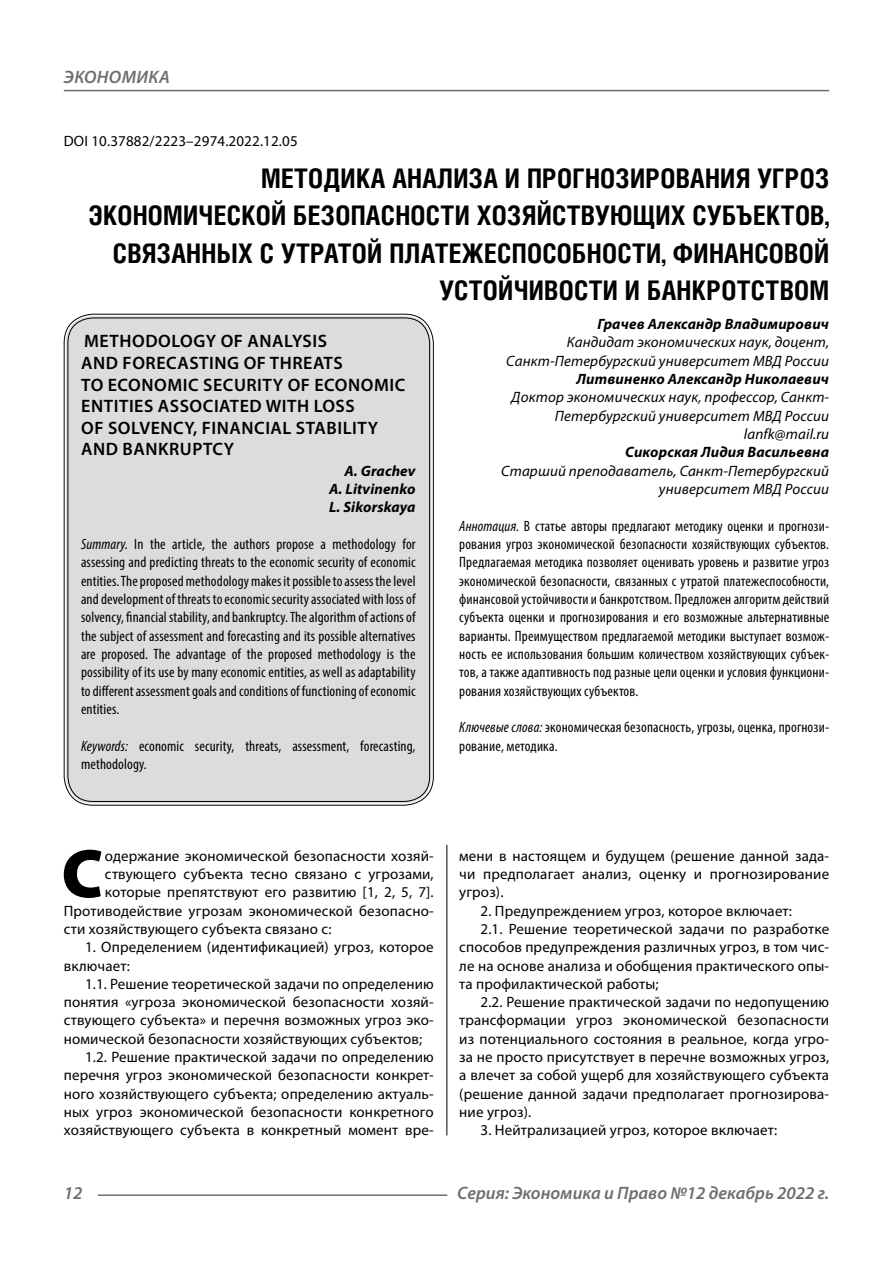
<style>
.page{position:relative;width:893px;height:1263px;background:#fff}
.page>*{position:absolute;margin:0;border:0;box-sizing:border-box;transform-origin:0 0}
.Bukvica{font:900 69.3px "Myriad Pro";color:#000}
.Header{font:700 27px/37.5px "Helios Cond C";letter-spacing:.01em;color:#000;text-align:right}
.Header-eng{font:600 18px/21.6px "Myriad Pro";letter-spacing:.03em;color:#000}
.t1{font:italic 600 18px "Myriad Pro";color:#6e6e6e}
.Normal_0{font:15px/18.3px "Myriad Pro";letter-spacing:.01em;color:#000;text-align:justify}
.Annotation-rus{font:condensed 15px/18.3px "Myriad Pro";letter-spacing:.01em;color:#000;text-align:justify}
.Annotation-eng{font:condensed 15px/18.3px "Myriad Pro";letter-spacing:.01em;color:#000;text-align:justify}
.Author-doc{font:italic 15px/18.3px "Myriad Pro";letter-spacing:.01em;color:#000;text-align:right}
.Bukvica-2{font:15px "Myriad Pro";letter-spacing:.01em;color:#000}
.Author{font:italic 700 15px "Myriad Pro";letter-spacing:.01em;color:#000}
.Author-eng{font:italic 700 15px "Myriad Pro";letter-spacing:.01em;color:#000}
.DOI{font:15px "Myriad Pro";letter-spacing:.01em;color:#000}
.Author-email{font:italic 15px "Myriad Pro";letter-spacing:.01em;color:#000}
.s1{font-style:italic}
</style>
<div class="page">
<hr style="left:446px;top:824px;width:1px;height:311px;background:#000">
<div style="left:66px;top:316px;width:365px;height:487px;background:#dcdcdc;border-radius:27px"></div>
<hr style="left:98px;top:1194px;width:349px;height:2px;background:#6e6e6e">
<hr style="left:64px;top:90px;width:765px;height:1px;background:#6e6e6e">
<p class="t1" style="left:64px;top:66px;width:24px">Экономика</p>
<p class="DOI" style="left:64px;top:132px;width:235px">DOI 10.37882/2223–2974.2022.12.05</p>
<p class="Header" style="left:88px;top:159px;width:742px">МЕТОДИКА АНАЛИЗА И ПРОГНОЗИРОВАНИЯ УГРОЗ ЭКОНОМИЧЕСКОЙ БЕЗОПАСНОСТИ ХОЗЯЙСТВУЮЩИХ СУБЪЕКТОВ, СВЯЗАННЫХ С УТРАТОЙ ПЛАТЕЖЕСПОСОБНОСТИ, ФИНАНСОВОЙ УСТОЙЧИВОСТИ И БАНКРОТСТВОМ</p>
<p class="Author" style="left:598px;top:314px;width:233px">Грачев Александр Владимирович</p>
<p class="Author-doc" style="left:506px;top:333px;width:324px">Кандидат экономических наук, доцент,<br>Санкт-Петербургский университет МВД России</p>
<p class="Author" style="left:576px;top:369px;width:254px">Литвиненко Александр Николаевич</p>
<p class="Author-doc" style="left:512px;top:388px;width:319px">Доктор экономических наук, профессор, Санкт-<br>Петербургский университет МВД России</p>
<p class="Author-email" style="left:744px;top:425px;width:87px">lanfk@mail.ru</p>
<p class="Author" style="left:625px;top:443px;width:205px">Сикорская Лидия Васильевна</p>
<p class="Author-doc" style="left:501px;top:461px;width:330px">Старший преподаватель, Санкт-Петербургский университет МВД России</p>
<p class="Annotation-rus" style="left:459px;top:516px;width:371px"><span class="s1">Аннотация.</span> В статье авторы предлагают методику оценки и прогнози&shy;рования угроз экономической безопасности хозяйствующих субъектов.<br>Предлагаемая методика позволяет оценивать уровень и развитие угроз экономической безопасности, связанных с утратой платежеспособности, финансовой устойчивости и банкротством. Предложен алгоритм действий субъекта оценки и прогнозирования и его возможные альтернативные варианты. Преимуществом предлагаемой методики выступает возмож&shy;ность ее использования большим количеством хозяйствующих субъек&shy;тов, а также адаптивность под разные цели оценки и условия функциони&shy;рования хозяйствующих субъектов.</p>
<p class="Annotation-rus" style="left:459px;top:718px;width:371px"><span class="s1">Ключевые слова:</span> экономическая безопасность, угрозы, оценка, прогнози&shy;рование, методика.</p>
<p class="Header-eng" style="left:81px;top:330px;width:326px">METHODOLOGY OF ANALYSIS<br>AND FORECASTING OF THREATS<br>TO ECONOMIC SECURITY OF ECONOMIC<br>ENTITIES ASSOCIATED WITH LOSS<br>OF SOLVENCY, FINANCIAL STABILITY<br>AND BANKRUPTCY</p>
<p class="Author-eng" style="left:344px;top:461px;width:73px">A. Grachev</p>
<p class="Author-eng" style="left:329px;top:479px;width:88px">A. Litvinenko</p>
<p class="Author-eng" style="left:329px;top:498px;width:88px">L. Sikorskaya</p>
<p class="Annotation-eng" style="left:81px;top:535px;width:336px"><span class="s1">Summary.</span> In the article, the authors propose a methodology for assessing and predicting threats to the economic security of economic entities. The proposed methodology makes it possible to assess the level and development of threats to economic security associated with loss of solvency, financial stability, and bankruptcy. The algorithm of actions of the subject of assessment and forecasting and its possible alternatives are proposed. The advantage of the proposed methodology is the possibility of its use by many economic entities, as well as adaptability to different assessment goals and conditions of functioning of economic entities.</p>
<p class="Annotation-eng" style="left:81px;top:736px;width:336px"><span class="s1">Keywords:</span> economic security, threats, assessment, forecasting, methodology.</p>
<p class="Bukvica" style="left:61px;top:827px;width:43px">С</p>
<p class="Bukvica-2" style="left:105px;top:846px;width:330px">одержание экономической безопасности хозяй-</p>
<p class="Bukvica-2" style="left:105px;top:864px;width:330px">ствующего субъекта тесно связано с угрозами,</p>
<p class="Bukvica-2" style="left:105px;top:883px;width:330px">которые препятствуют его развитию [1, 2, 5, 7].</p>
<p class="Bukvica-2" style="left:64px;top:901px;width:371px">Противодействие угрозам экономической безопасно-</p>
<p class="Bukvica-2" style="left:64px;top:919px;width:269px">сти хозяйствующего субъекта связано с:</p>
<p class="Normal_0" style="left:64px;top:938px;width:371px;text-indent:21px">1. Определением (идентификацией) угроз, которое включает:</p>
<p class="Normal_0" style="left:64px;top:974px;width:371px;text-indent:21px">1.1. Решение теоретической задачи по определению понятия «угроза экономической безопасности хозяй&shy;ствующего субъекта» и перечня возможных угроз эко&shy;номической безопасности хозяйствующих субъектов;</p>
<p class="Normal_0" style="left:64px;top:1048px;width:371px;text-indent:21px">1.2. Решение практической задачи по определению перечня угроз экономической безопасности конкрет&shy;ного хозяйствующего субъекта; определению актуаль&shy;ных угроз экономической безопасности конкретного хозяйствующего субъекта в конкретный момент вре-</p>
<p class="Normal_0" style="left:459px;top:846px;width:371px">мени в настоящем и будущем (решение данной зада&shy;чи предполагает анализ, оценку и прогнозирование угроз).</p>
<p class="Normal_0" style="left:480px;top:901px;width:313px">2. Предупреждением угроз, которое включает:</p>
<p class="Normal_0" style="left:459px;top:919px;width:371px;text-indent:21px">2.1. Решение теоретической задачи по разработке способов предупреждения различных угроз, в том чис&shy;ле на основе анализа и обобщения практического опы&shy;та профилактической работы;</p>
<p class="Normal_0" style="left:459px;top:993px;width:371px;text-indent:21px">2.2. Решение практической задачи по недопущению трансформации угроз экономической безопасности из потенциального состояния в реальное, когда угро&shy;за не просто присутствует в перечне возможных угроз, а влечет за собой ущерб для хозяйствующего субъекта (решение данной задачи предполагает прогнозирова&shy;ние угроз).</p>
<p class="Normal_0" style="left:480px;top:1121px;width:298px">3. Нейтрализацией угроз, которое включает:</p>
<p class="t1" style="left:64px;top:1182px;width:20px">12</p>
<p class="t1" style="left:457px;top:1182px;width:373px">Серия: Экономика и Право №12 декабрь 2022 г.</p>
</div>
